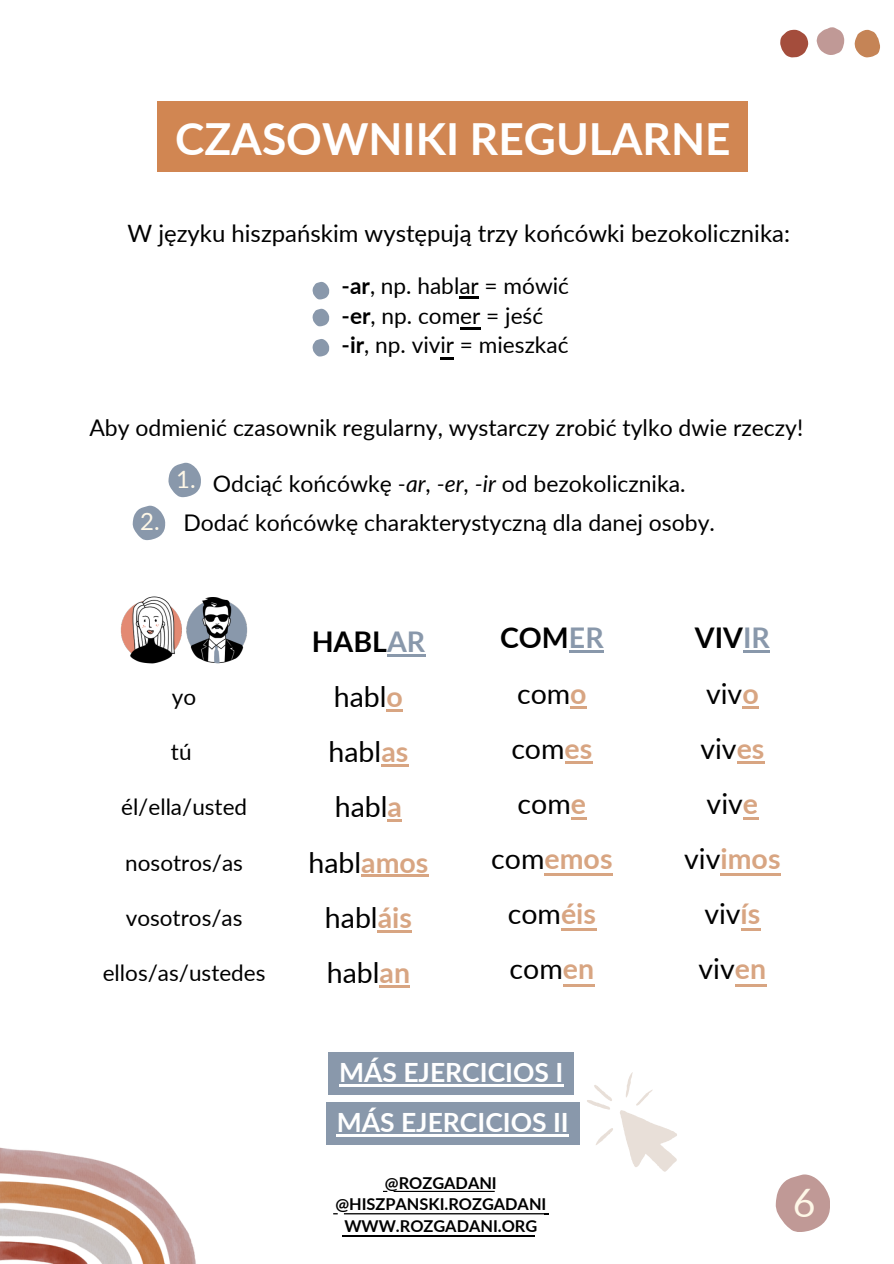
<style>
.page{position:relative;width:894px;height:1264px;background:#fff}
.page>*{position:absolute;margin:0;border:0;box-sizing:border-box;transform-origin:0 0}
.t1{font:700 44.25px "Lato";color:#fff}
.t2{font:39.3px "Lato";color:#fef7e7}
.t3{font:28.5px/55.2px "Lato";color:#000;text-align:center}
.t4{font:700 26.55px "Lato";color:#fff}
.t5{font:23.85px "Lato";color:#000}
.t6{font:23.85px "Lato";color:#fef7e7}
.t7{font:22.95px/39.3px "Lato";color:#000;text-align:center}
.t8{font:22.65px/29.2px "Lato";color:#000}
.t9{font:22.5px "Lato";color:#000}
.t10{font:700 16.35px/21.3px "Lato";color:#000;text-align:center}
.s1{font-weight:700}
.s2{font-style:italic}
.s3{font-weight:700;color:#8998ab}
.s4{font-weight:700;color:#d8a582}
</style>
<div class="page">
<img style="left:1px;top:1148px;width:195px;height:115px">
<svg style="left:312px;top:309px;width:17px;height:17px"></svg>
<svg style="left:312px;top:339px;width:17px;height:17px"></svg>
<svg style="left:312px;top:282px;width:17px;height:17px"></svg>
<svg style="left:383px;top:1190px;width:111px;height:2px"></svg>
<hr style="left:440px;top:357px;width:14px;height:3px;background:#000">
<hr style="left:459px;top:297px;width:20px;height:2px;background:#000">
<hr style="left:460px;top:327px;width:20px;height:2px;background:#000">
<hr style="left:342px;top:1235px;width:193px;height:1px;background:#000">
<svg style="left:333px;top:1213px;width:215px;height:1px"></svg>
<div style="left:157px;top:101px;width:591px;height:71px;background:#d18652"></div>
<svg style="left:775px;top:1174px;width:54px;height:57px"></svg>
<svg style="left:780px;top:30px;width:28px;height:27px"></svg>
<svg style="left:816px;top:27px;width:28px;height:28px"></svg>
<svg style="left:854px;top:30px;width:25px;height:27px"></svg>
<svg style="left:168px;top:463px;width:33px;height:34px"></svg>
<svg style="left:133px;top:505px;width:32px;height:35px"></svg>
<hr style="left:562px;top:984px;width:32px;height:2px;background:#d8a582">
<hr style="left:734px;top:984px;width:32px;height:2px;background:#d8a582">
<img style="left:120px;top:596px;width:128px;height:68px">
<hr style="left:544px;top:873px;width:68px;height:2px;background:#d8a582">
<hr style="left:561px;top:928px;width:35px;height:2px;background:#d8a582">
<hr style="left:564px;top:761px;width:28px;height:2px;background:#d8a582">
<hr style="left:568px;top:650px;width:35px;height:2px;background:#8998ab">
<svg style="left:570px;top:706px;width:16px;height:2px"></svg>
<svg style="left:571px;top:817px;width:15px;height:2px"></svg>
<hr style="left:736px;top:761px;width:28px;height:2px;background:#d8a582">
<hr style="left:740px;top:928px;width:20px;height:2px;background:#d8a582">
<svg style="left:742px;top:706px;width:16px;height:2px"></svg>
<svg style="left:743px;top:817px;width:15px;height:2px"></svg>
<hr style="left:742px;top:650px;width:27px;height:2px;background:#8998ab">
<hr style="left:720px;top:873px;width:60px;height:2px;background:#d8a582">
<hr style="left:387px;top:654px;width:38px;height:2px;background:#8998ab">
<svg style="left:386px;top:709px;width:17px;height:2px"></svg>
<hr style="left:381px;top:764px;width:27px;height:2px;background:#d8a582">
<svg style="left:387px;top:819px;width:15px;height:2px"></svg>
<hr style="left:361px;top:874px;width:67px;height:3px;background:#d8a582">
<hr style="left:377px;top:929px;width:35px;height:3px;background:#d8a582">
<hr style="left:379px;top:985px;width:31px;height:2px;background:#d8a582">
<svg style="left:587px;top:1072px;width:90px;height:100px"></svg>
<div style="left:328px;top:1051px;width:245px;height:43px;background:#8998ab"></div>
<hr style="left:339px;top:1084px;width:224px;height:2px;background:#fff">
<div style="left:326px;top:1102px;width:253px;height:42px;background:#8998ab"></div>
<hr style="left:336px;top:1134px;width:232px;height:2px;background:#fff">
<h3 class="t1" style="left:175px;top:112px;width:556px">CZASOWNIKI REGULARNE</h3>
<h4 class="t5" style="left:127px;top:219px;width:663px">W języku hiszpańskim występują trzy końcówki bezokolicznika:</h4>
<h3 class="t8" style="left:341px;top:271px;width:229px"><span class="s1">-ar</span>, np. hablar = mówić <span class="s1">-er</span>, np. comer = jeść <span class="s1">-ir</span>, np. vivir = mieszkać</h3>
<h1 class="t7" style="left:89px;top:407px;width:715px">Aby odmienić czasownik regularny, wystarczy zrobić tylko dwie rzeczy!</h1>
<h1 class="t7" style="left:183px;top:463px;width:533px">Odciąć końcówkę <span class="s2">-ar</span>, <span class="s2">-er</span>, <span class="s2">-ir</span> od bezokolicznika.<br>Dodać końcówkę charakterystyczną dla danej osoby.</h1>
<h4 class="t6" style="left:176px;top:464px;width:21px">1.</h4>
<h4 class="t6" style="left:140px;top:507px;width:21px">2.</h4>
<h4 class="t9" style="left:172px;top:683px;width:26px">yo</h4>
<h4 class="t9" style="left:171px;top:738px;width:22px">tú</h4>
<h4 class="t9" style="left:121px;top:793px;width:127px">él/ella/usted</h4>
<h4 class="t9" style="left:125px;top:848px;width:119px">nosotros/as</h4>
<h4 class="t9" style="left:126px;top:903px;width:118px">vosotros/as</h4>
<h4 class="t9" style="left:103px;top:958px;width:164px">ellos/as/ustedes</h4>
<h4 class="t3" style="left:308px;top:613px;width:121px"><span class="s1">HABL</span><span class="s3">AR </span>habl<span class="s4">o </span>habl<span class="s4">as </span>habl<span class="s4">a </span>habl<span class="s4">amos </span>habl<span class="s4">áis </span>habl<span class="s4">an</span></h4>
<h4 class="t3" style="left:491px;top:609px;width:123px"><span class="s1">COM</span><span class="s3">ER </span>com<span class="s4">o </span>com<span class="s4">es </span>com<span class="s4">e </span>com<span class="s4">emos </span>com<span class="s4">éis </span>com<span class="s4">en</span></h4>
<p class="t3" style="left:684px;top:609px;width:98px"><span class="s1">VIV</span><span class="s3">IR </span>viv<span class="s4">o </span>viv<span class="s4">es </span>viv<span class="s4">e </span>viv<span class="s4">imos </span>viv<span class="s4">ís </span>viv<span class="s4">en</span></p>
<h2 class="t4" style="left:339px;top:1055px;width:226px">MÁS EJERCICIOS I</h2>
<p class="t4" style="left:336px;top:1105px;width:233px">MÁS EJERCICIOS II</p>
<h3 class="t10" style="left:335px;top:1171px;width:212px">@ROZGADANI @HISZPANSKI.ROZGADANI<br>WWW.ROZGADANI.ORG</h3>
<p class="t2" style="left:792px;top:1178px;width:24px">6</p>
</div>
